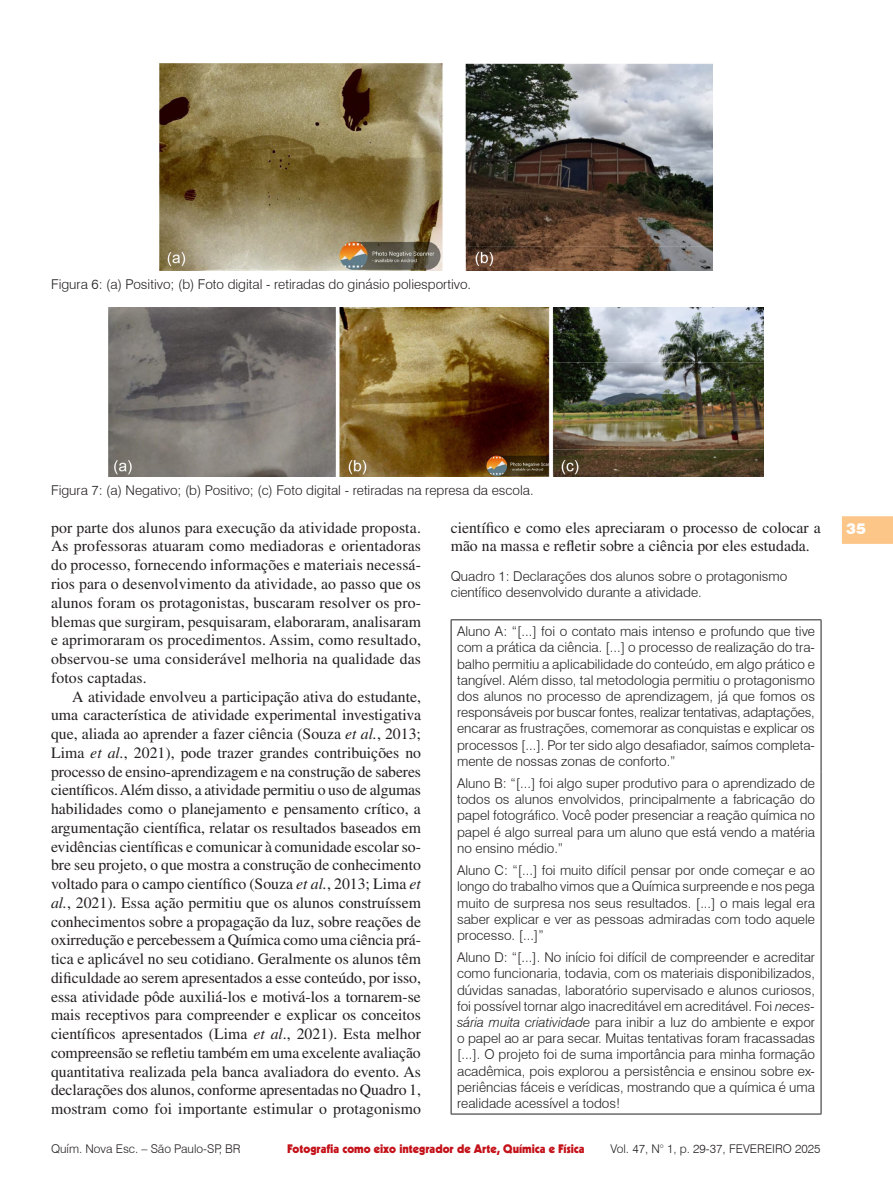
<style>
.page{position:relative;width:893px;height:1191px;background:#fff}
.page>*{position:absolute;margin:0;border:0;box-sizing:border-box;transform-origin:0 0}
.t1{font:15.75px/18.8px "Times LT Std";letter-spacing:.005em;color:#231f20;text-align:justify}
.t2{font:900 15px "Swiss 721 BT";color:#fff}
.Tabela{font:300 13.5px/16.2px "Swiss 721 BT";color:#231f20;text-align:justify}
.Figura{font:300 13.5px "Swiss 721 BT";color:#231f20}
.t3{font:300 12px "Swiss 721 BT";color:#231f20}
.t4{font:900 12px "Kabel LT Std";color:#c4121a}
.s1{font-style:italic}
</style>
<div class="page">
<svg style="left:842px;top:516px;width:51px;height:28px"></svg>
<img style="left:159px;top:64px;width:554px;height:206px">
<img style="left:108px;top:308px;width:655px;height:168px">
<hr style="left:451px;top:619px;width:370px;height:1px;background:#231f20">
<hr style="left:451px;top:620px;width:1px;height:151px;background:#231f20">
<hr style="left:821px;top:620px;width:1px;height:151px;background:#231f20">
<hr style="left:451px;top:771px;width:1px;height:88px;background:#231f20">
<hr style="left:821px;top:771px;width:1px;height:88px;background:#231f20">
<hr style="left:451px;top:859px;width:1px;height:87px;background:#231f20">
<hr style="left:821px;top:859px;width:1px;height:87px;background:#231f20">
<hr style="left:451px;top:946px;width:1px;height:167px;background:#231f20">
<hr style="left:821px;top:946px;width:1px;height:167px;background:#231f20">
<hr style="left:451px;top:1113px;width:370px;height:1px;background:#231f20">
<p class="Figura" style="left:51px;top:276px;width:422px">Figura 6: (a) Positivo; (b) Foto digital - retiradas do ginásio poliesportivo.</p>
<p class="Figura" style="left:51px;top:482px;width:484px">Figura 7: (a) Negativo; (b) Positivo; (c) Foto digital - retiradas na represa da escola.</p>
<p class="t1" style="left:51px;top:518px;width:372px">por parte dos alunos para execução da atividade proposta.<br>As professoras atuaram como mediadoras e orientadoras do processo, fornecendo informações e materiais necessá&shy;rios para o desenvolvimento da atividade, ao passo que os alunos foram os protagonistas, buscaram resolver os pro&shy;blemas que surgiram, pesquisaram, elaboraram, analisaram e aprimoraram os procedimentos. Assim, como resultado, observou-se uma considerável melhoria na qualidade das fotos captadas.</p>
<p class="t1" style="left:51px;top:687px;width:372px;text-indent:21px">A atividade envolveu a participação ativa do estudante, uma característica de atividade experimental investigativa que, aliada ao aprender a fazer ciência (Souza <span class="s1">et al.</span>, 2013; Lima <span class="s1">et al.</span>, 2021), pode trazer grandes contribuições no processo de ensino-aprendizagem e na construção de saberes científicos. Além disso, a atividade permitiu o uso de algumas habilidades como o planejamento e pensamento crítico, a argumentação científica, relatar os resultados baseados em evidências científicas e comunicar à comunidade escolar so&shy;bre seu projeto, o que mostra a construção de conhecimento voltado para o campo científico (Souza <span class="s1">et al.</span>, 2013; Lima <span class="s1">et al.</span>, 2021). Essa ação permitiu que os alunos construíssem conhecimentos sobre a propagação da luz, sobre reações de oxirredução e percebessem a Química como uma ciência prá&shy;tica e aplicável no seu cotidiano. Geralmente os alunos têm dificuldade ao serem apresentados a esse conteúdo, por isso, essa atividade pôde auxiliá-los e motivá-los a tornarem-se mais receptivos para compreender e explicar os conceitos científicos apresentados (Lima <span class="s1">et al</span>., 2021). Esta melhor compreensão se refletiu também em uma excelente avaliação quantitativa realizada pela banca avaliadora do evento. As declarações dos alunos, conforme apresentadas no Quadro 1, mostram como foi importante estimular o protagonismo</p>
<p class="t1" style="left:451px;top:518px;width:371px">científico e como eles apreciaram o processo de colocar a mão na massa e refletir sobre a ciência por eles estudada.</p>
<p class="Tabela" style="left:451px;top:568px;width:338px">Quadro 1: Declarações dos alunos sobre o protagonismo científico desenvolvido durante a atividade.</p>
<p class="Tabela" style="left:457px;top:623px;width:359px">Aluno A: “[...] foi o contato mais intenso e profundo que tive com a prática da ciência. [...] o processo de realização do tra&shy;balho permitiu a aplicabilidade do conteúdo, em algo prático e tangível. Além disso, tal metodologia permitiu o protagonismo dos alunos no processo de aprendizagem, já que fomos os responsáveis por buscar fontes, realizar tentativas, adaptações, encarar as frustrações, comemorar as conquistas e explicar os processos [...]. Por ter sido algo desafiador, saímos completa&shy;mente de nossas zonas de conforto.”</p>
<p class="Tabela" style="left:457px;top:775px;width:359px">Aluno B: “[...] foi algo super produtivo para o aprendizado de todos os alunos envolvidos, principalmente a fabricação do papel fotográfico. Você poder presenciar a reação química no papel é algo surreal para um aluno que está vendo a matéria no ensino médio.”</p>
<p class="Tabela" style="left:457px;top:862px;width:359px">Aluno C: “[...] foi muito difícil pensar por onde começar e ao longo do trabalho vimos que a Química surpreende e nos pega muito de surpresa nos seus resultados. [...] o mais legal era saber explicar e ver as pessoas admiradas com todo aquele processo. [...]”</p>
<p class="Tabela" style="left:457px;top:949px;width:359px">Aluno D: “[...]. No início foi difícil de compreender e acreditar como funcionaria, todavia, com os materiais disponibilizados, dúvidas sanadas, laboratório supervisado e alunos curiosos, foi possível tornar algo inacreditável em acreditável. Foi <span class="s1">neces&shy;sária muita criatividade</span> para inibir a luz do ambiente e expor o papel ao ar para secar. Muitas tentativas foram fracassadas [...]. O projeto foi de suma importância para minha formação acadêmica, pois explorou a persistência e ensinou sobre ex&shy;periências fáceis e verídicas, mostrando que a química é uma realidade acessível a todos!</p>
<p class="t4" style="left:287px;top:1141px;width:299px">Fotografia como eixo integrador de Arte, Química e Física</p>
<p class="t3" style="left:51px;top:1141px;width:191px">Quím. Nova Esc. – São Paulo-SP, BR</p>
<p class="t3" style="left:610px;top:1141px;width:212px">Vol. 47, N° 1, p. 29-37, FEVEREIRO 2025</p>
<p class="t2" style="left:846px;top:519px;width:21px">35</p>
</div>
